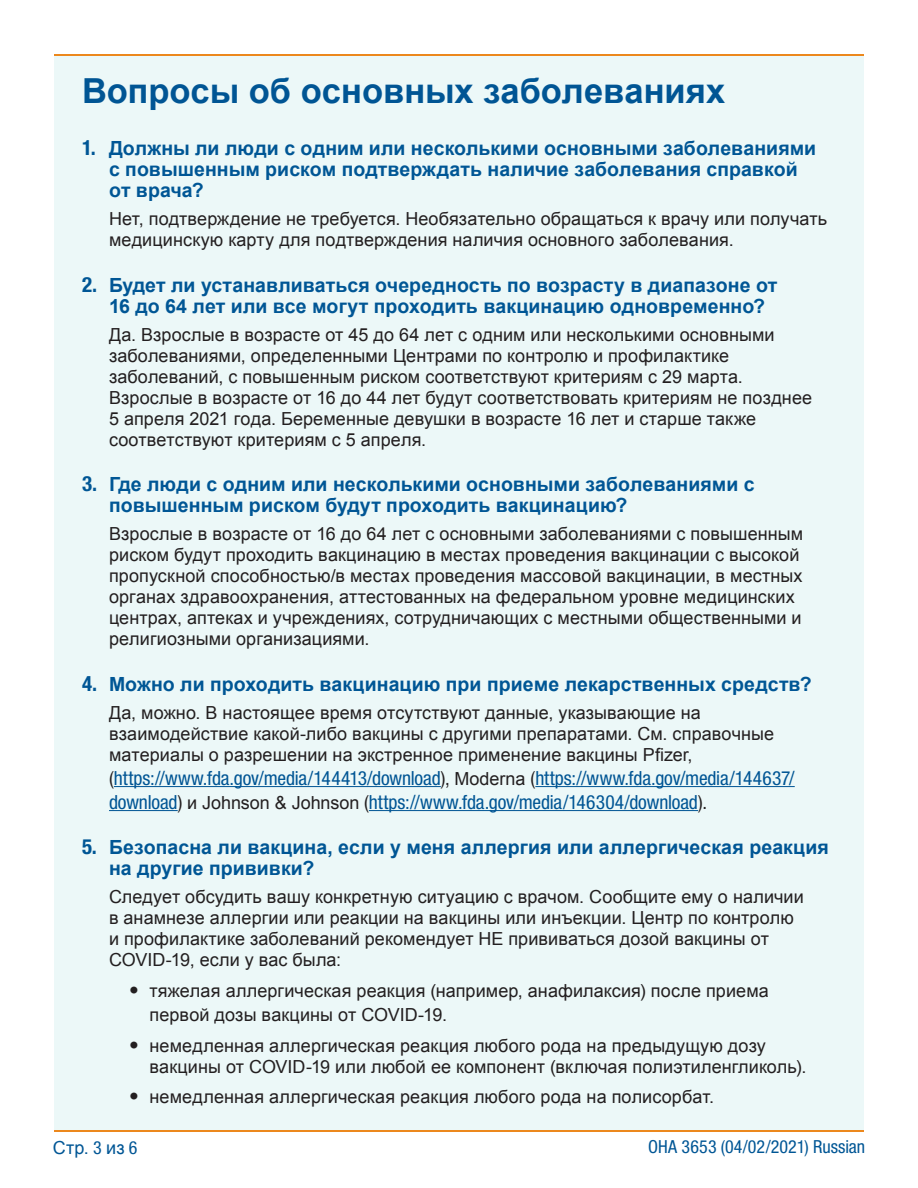
<style>
.page{position:relative;width:918px;height:1188px;background:#fff}
.page>*{position:absolute;margin:0;border:0;box-sizing:border-box;transform-origin:0 0}
.t1{font:700 34.5px "Arial";color:#005594}
.q{font:700 19.5px/21px "Arial";letter-spacing:.005em;color:#005695}
.a{font:condensed 19.5px/24px "Helvetica Neue LT Std";letter-spacing:-.005em;color:#005594}
.a-2{font:18px/21px "Arial";letter-spacing:.005em;color:#231f20}
.a_bullets{font:18px/24px "Arial";letter-spacing:.005em;color:#231f20}
.t2{font:condensed 18px "Helvetica Neue LT Std";letter-spacing:.005em;color:#005695}
.t3{font:18px "Arial";color:#005695}
.s1{font-family:"Helvetica Neue LT Std";font-stretch:condensed;font-size:21px}
.s2{color:#231f20}
.s3{font-family:"Arial";font-stretch:normal;font-size:18px;color:#231f20}
.s4{font-family:"Helvetica Neue LT Std";font-stretch:condensed;font-size:19.5px}
.s5{font-family:"Helvetica Neue LT Std";font-stretch:condensed}
</style>
<div class="page">
<div style="left:54px;top:56px;width:810px;height:1074px;background:#ecf8f8"></div>
<hr style="left:54px;top:54px;width:810px;height:2px;background:#ec881d">
<hr style="left:54px;top:1130px;width:810px;height:1px;background:#ec881d">
<hr style="left:114px;top:786px;width:327px;height:1px;background:#005594">
<hr style="left:535px;top:786px;width:260px;height:1px;background:#005594">
<hr style="left:109px;top:810px;width:69px;height:1px;background:#005594">
<hr style="left:369px;top:810px;width:329px;height:1px;background:#005594">
<p class="t1" style="left:82px;top:68px;width:645px">Вопросы об основных заболеваниях</p>
<p class="q" style="left:109px;top:139px;width:709px;text-indent:-27px"><span class="s1">1.</span> Должны ли люди с одним или несколькими основными заболеваниями с повышенным риском подтверждать наличие заболевания справкой от врача?</p>
<p class="a-2" style="left:109px;top:208px;width:720px">Нет, подтверждение не требуется. Необязательно обращаться к врачу или получать медицинскую карту для подтверждения наличия основного заболевания.</p>
<p class="q" style="left:109px;top:275px;width:670px;text-indent:-27px"><span class="s1">2.</span> Будет ли устанавливаться очередность по возрасту в диапазоне от<br>16 до 64 лет или все могут проходить вакцинацию одновременно?</p>
<p class="a-2" style="left:109px;top:324px;width:705px">Да. Взрослые в возрасте от 45 до 64 лет с одним или несколькими основными заболеваниями, определенными Центрами по контролю и профилактике заболеваний, с повышенным риском соответствуют критериям с 29 марта.<br>Взрослые в возрасте от 16 до 44 лет будут соответствовать критериям не позднее 5 апреля 2021 года. Беременные девушки в возрасте 16 лет и старше также соответствуют критериям с 5 апреля.</p>
<p class="q" style="left:109px;top:475px;width:647px;text-indent:-27px"><span class="s1">3.</span> Где люди с одним или несколькими основными заболеваниями с повышенным риском будут проходить вакцинацию?</p>
<p class="a-2" style="left:109px;top:523px;width:696px">Взрослые в возрасте от 16 до 64 лет с основными заболеваниями с повышенным риском будут проходить вакцинацию в местах проведения вакцинации с высокой пропускной способностью/в местах проведения массовой вакцинации, в местных органах здравоохранения, аттестованных на федеральном уровне медицинских центрах, аптеках и учреждениях, сотрудничающих с местными общественными и религиозными организациями.</p>
<p class="q" style="left:82px;top:674px;width:731px"><span class="s1">4.</span> Можно ли проходить вакцинацию при приеме лекарственных средств?</p>
<p class="a-2" style="left:109px;top:702px;width:667px">Да, можно. В настоящее время отсутствуют данные, указывающие на взаимодействие какой-либо вакцины с другими препаратами. См. справочные материалы о разрешении на экстренное применение вакцины Pfizer,</p>
<p class="a" style="left:109px;top:766px;width:687px"><span class="s2">(</span>https://www.fda.gov/media/144413/download<span class="s2">),</span> <span class="s3">Moderna</span> <span class="s2">(</span>https://www.fda.gov/media/144637/ download<span class="s2">)</span> <span class="s3">и Johnson &amp; Johnson</span> <span class="s2">(</span>https://www.fda.gov/media/146304/download<span class="s2">).</span></p>
<p class="q" style="left:109px;top:838px;width:721px;text-indent:-27px"><span class="s1">5.</span> Безопасна ли вакцина, если у меня аллергия или аллергическая реакция на другие прививки?</p>
<p class="a-2" style="left:109px;top:886px;width:696px">Следует обсудить вашу конкретную ситуацию с врачом. Сообщите ему о наличии в анамнезе аллергии или реакции на вакцины или инъекции. Центр по контролю и профилактике заболеваний рекомендует НЕ прививаться дозой вакцины от COVID-19, если у вас была:</p>
<p class="a_bullets" style="left:150px;top:979px;width:621px;text-indent:-20px"><span class="s4">•</span> тяжелая аллергическая реакция (например, анафилаксия) после приема первой дозы вакцины от COVID-19.</p>
<p class="a_bullets" style="left:150px;top:1035px;width:658px;line-height:21px;text-indent:-20px"><span class="s4">•</span> немедленная аллергическая реакция любого рода на предыдущую дозу вакцины от COVID-19 или любой ее компонент (включая полиэтиленгликоль).</p>
<p class="a_bullets" style="left:129px;top:1085px;width:586px"><span class="s4">•</span> немедленная аллергическая реакция любого рода на полисорбат.</p>
<p class="t3" style="left:53px;top:1135px;width:86px">Стр. <span class="s5">3</span> из <span class="s5">6</span></p>
<p class="t2" style="left:648px;top:1137px;width:218px">OHA 3653 (04/02/2021) Russian</p>
</div>
